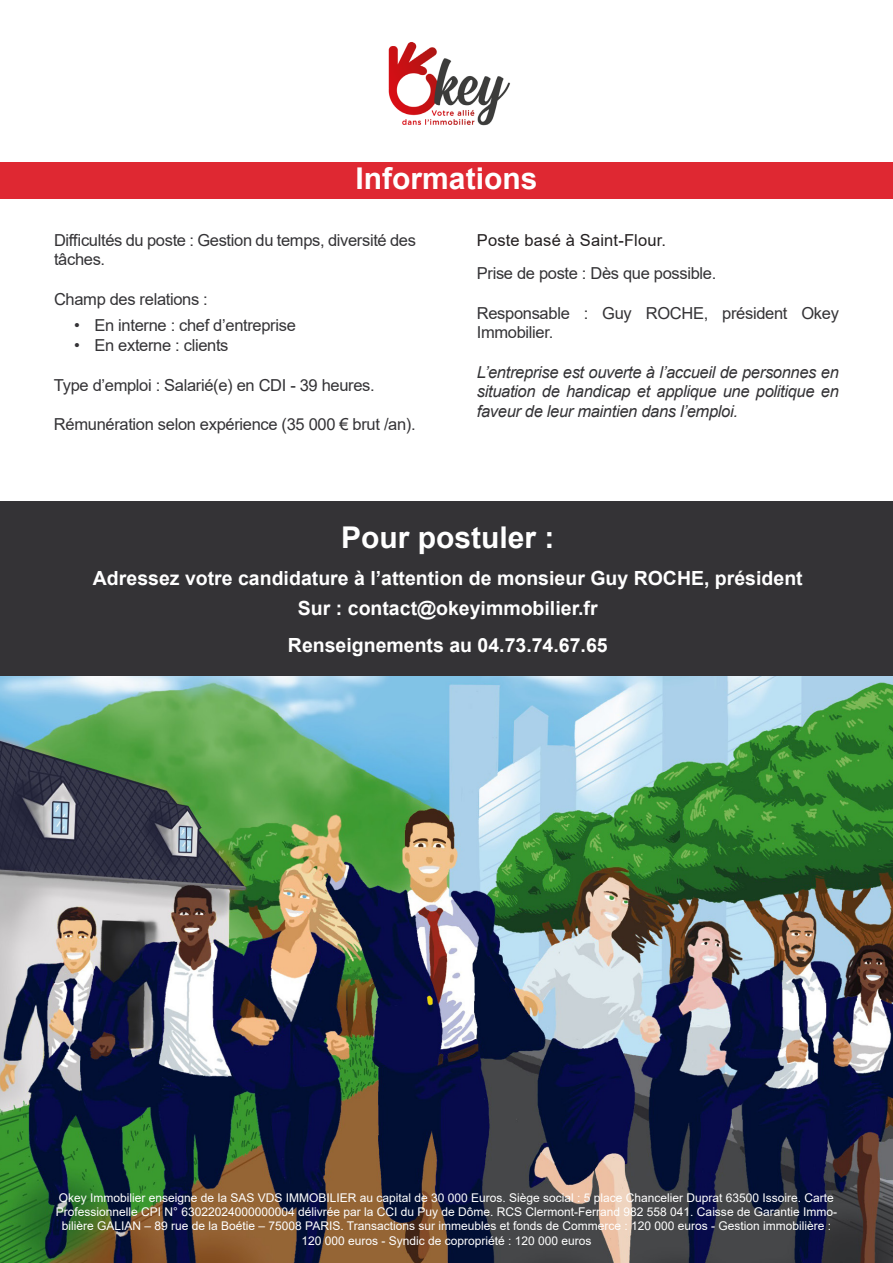
<style>
.page{position:relative;width:893px;height:1263px;background:#fff}
.page>*{position:absolute;margin:0;border:0;box-sizing:border-box;transform-origin:0 0}
.t1{font:700 30px "Arial";color:#fff}
.t2{font:700 19.5px/30.2px "Arial";color:#fff;text-align:center}
.t3{font:16.5px/19.5px "Arial";letter-spacing:-.02em;color:#343336}
.t4{font:italic 16.5px/19.5px "Arial";letter-spacing:-.02em;color:#343336;text-align:justify}
.t5{font:16.5px "Arial";letter-spacing:.01em;color:#231f20}
.t6{font:12px/14.4px "Arial";color:#fff;text-align:center}
</style>
<div class="page">
<div style="left:0;top:502px;width:893px;height:174px;background:#343336"></div>
<div style="left:0;top:162px;width:893px;height:37px;background:#df2832"></div>
<img style="left:388px;top:42px;width:122px;height:84px">
<img style="left:0;top:676px;width:893px;height:587px">
<h1 class="t1" style="left:356px;top:157px;width:183px">Informations</h1>
<h3 class="t3" style="left:54px;top:230px;width:364px">Difficultés du poste : Gestion du temps, diversité des tâches.</h3>
<h3 class="t3" style="left:54px;top:289px;width:155px">Champ des relations :</h3>
<h3 class="t3" style="left:74px;top:316px;width:223px">• En interne : chef d’entreprise</h3>
<h3 class="t3" style="left:74px;top:335px;width:156px">• En externe : clients</h3>
<h3 class="t3" style="left:54px;top:375px;width:322px">Type d’emploi : Salarié(e) en CDI - 39 heures.</h3>
<h3 class="t3" style="left:54px;top:415px;width:363px">Rémunération selon expérience (35 000 € brut /an).</h3>
<h3 class="t5" style="left:477px;top:229px;width:191px">Poste basé à Saint-Flour.</h3>
<h3 class="t3" style="left:477px;top:263px;width:241px">Prise de poste : Dès que possible.</h3>
<h3 class="t3" style="left:477px;top:303px;width:364px">Responsable : Guy ROCHE, président Okey<br>Immobilier.</h3>
<h3 class="t4" style="left:477px;top:362px;width:364px">L’entreprise est ouverte à l’accueil de personnes en situation de handicap et applique une politique en faveur de leur maintien dans l’emploi.</h3>
<h1 class="t1" style="left:341px;top:516px;width:215px">Pour postuler :</h1>
<h2 class="t2" style="left:93px;top:563px;width:711px">Adressez votre candidature à l’attention de monsieur Guy ROCHE, président<br>Sur : contact@okeyimmobilier.fr</h2>
<h2 class="t2" style="left:288px;top:630px;width:321px">Renseignements au 04.73.74.67.65</h2>
<p class="t6" style="left:56px;top:1190px;width:783px">Okey Immobilier enseigne de la SAS VDS IMMOBILIER au capital de 30 000 Euros. Siège social : 5 place Chancelier Duprat 63500 Issoire. Carte Professionnelle CPI N° 63022024000000004 délivrée par la CCI du Puy de Dôme. RCS Clermont-Ferrand 982 558 041. Caisse de Garantie Immo&shy;bilière GALIAN – 89 rue de la Boétie – 75008 PARIS. Transactions sur immeubles et fonds de Commerce : 120 000 euros - Gestion immobilière :<br>120 000 euros - Syndic de copropriété : 120 000 euros</p>
</div>
